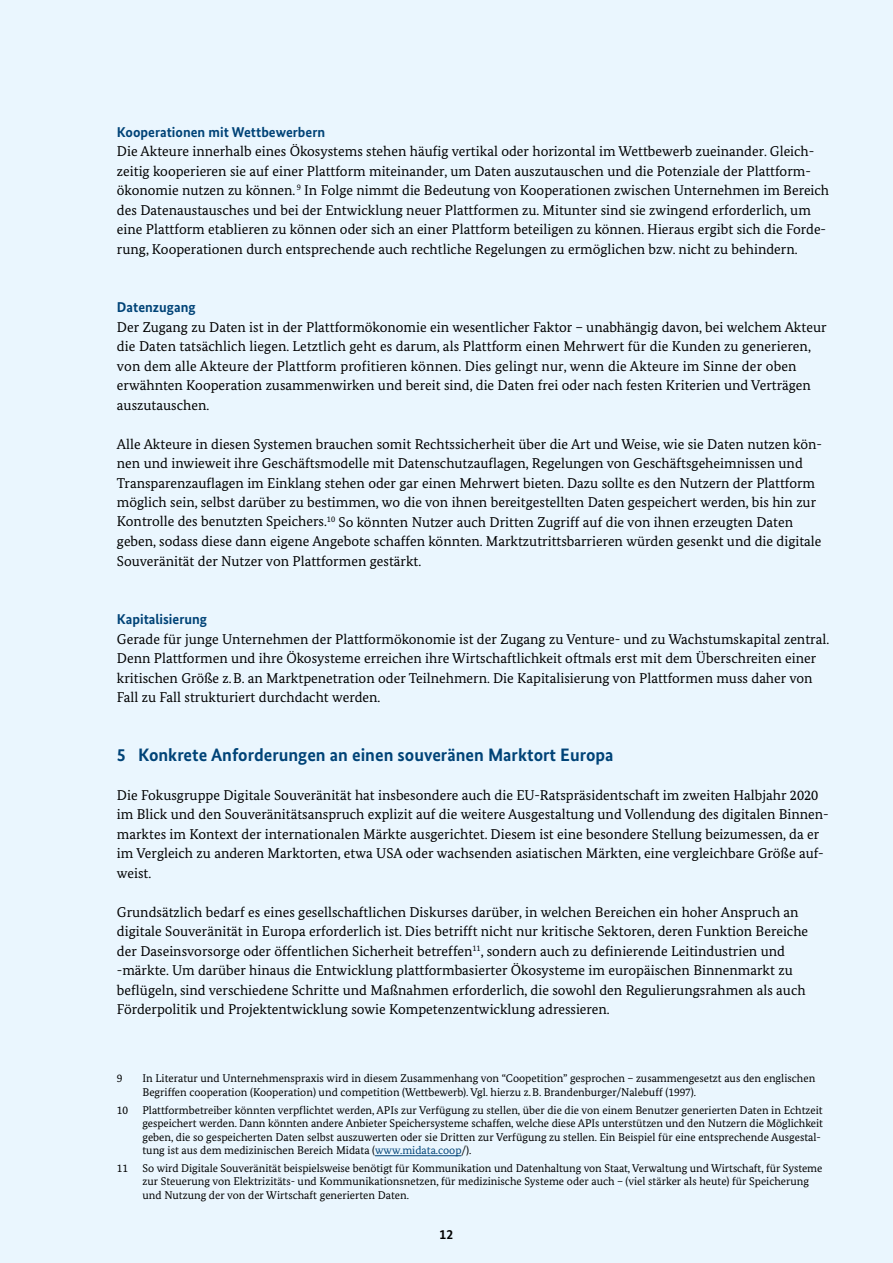
<style>
.page{position:relative;width:893px;height:1263px;background:#eaf6fe}
.page>*{position:absolute;margin:0;border:0;box-sizing:border-box;transform-origin:0 0}
.t1{font:700 18px "Bundes Sans";color:#004377}
.t2{font:14.25px/19.5px "Bundes Serif";color:#000}
.t3{font:700 14.25px "Bundes Sans";color:#004377}
.t4{font:700 13.5px "Bundes Sans";color:#000}
.t5{font:11.25px/13.5px "Bundes Serif";color:#000}
.s1{color:#004377}
</style>
<div class="page">
<hr style="left:375px;top:1155px;width:86px;height:1px;background:#004377">
<h5 class="t3" style="left:117px;top:123px;width:210px">Kooperationen mit Wettbewerbern</h5>
<p class="t2" style="left:117px;top:141px;width:714px">Die Akteure innerhalb eines Ökosystems stehen häufig vertikal oder horizontal im Wettbewerb zueinander. Gleich&shy;zeitig kooperieren sie auf einer Plattform miteinander, um Daten auszutauschen und die Potenziale der Plattform&shy;ökonomie nutzen zu können. <sup>9</sup> In Folge nimmt die Bedeutung von Kooperationen zwischen Unternehmen im Bereich des Datenaustausches und bei der Entwicklung neuer Plattformen zu. Mitunter sind sie zwingend erforderlich, um eine Plattform etablieren zu können oder sich an einer Plattform beteiligen zu können. Hieraus ergibt sich die Forde&shy;rung, Kooperationen durch entsprechende auch rechtliche Regelungen zu ermöglichen bzw. nicht zu behindern.</p>
<h5 class="t3" style="left:117px;top:298px;width:80px">Datenzugang</h5>
<p class="t2" style="left:117px;top:317px;width:711px">Der Zugang zu Daten ist in der Plattformökonomie ein wesentlicher Faktor – unabhängig davon, bei welchem Akteur die Daten tatsächlich liegen. Letztlich geht es darum, als Plattform einen Mehrwert für die Kunden zu generieren, von dem alle Akteure der Plattform profitieren können. Dies gelingt nur, wenn die Akteure im Sinne der oben erwähnten Kooperation zusammenwirken und bereit sind, die Daten frei oder nach festen Kriterien und Verträgen auszutauschen.</p>
<p class="t2" style="left:117px;top:434px;width:707px">Alle Akteure in diesen Systemen brauchen somit Rechtssicherheit über die Art und Weise, wie sie Daten nutzen kön&shy;nen und inwieweit ihre Geschäftsmodelle mit Datenschutzauflagen, Regelungen von Geschäftsgeheimnissen und Transparenzauflagen im Einklang stehen oder gar einen Mehrwert bieten. Dazu sollte es den Nutzern der Plattform möglich sein, selbst darüber zu bestimmen, wo die von ihnen bereitgestellten Daten gespeichert werden, bis hin zur Kontrolle des benutzten Speichers.<sup>10</sup> So könnten Nutzer auch Dritten Zugriff auf die von ihnen erzeugten Daten geben, sodass diese dann eigene Angebote schaffen könnten. Marktzutrittsbarrieren würden gesenkt und die digitale Souveränität der Nutzer von Plattformen gestärkt.</p>
<h5 class="t3" style="left:117px;top:610px;width:92px">Kapitalisierung</h5>
<p class="t2" style="left:117px;top:629px;width:714px">Gerade für junge Unternehmen der Plattformökonomie ist der Zugang zu Venture- und zu Wachstumskapital zentral.<br>Denn Plattformen und ihre Ökosysteme erreichen ihre Wirtschaftlichkeit oftmals erst mit dem Überschreiten einer kritischen Größe z.B. an Marktpenetration oder Teilnehmern. Die Kapitalisierung von Plattformen muss daher von Fall zu Fall strukturiert durchdacht werden.</p>
<h3 class="t1" style="left:117px;top:743px;width:498px">5 Konkrete Anforderungen an einen souveränen Marktort Europa</h3>
<p class="t2" style="left:117px;top:785px;width:713px">Die Fokusgruppe Digitale Souveränität hat insbesondere auch die EU-Ratspräsidentschaft im zweiten Halbjahr 2020 im Blick und den Souveränitätsanspruch explizit auf die weitere Ausgestaltung und Vollendung des digitalen Binnen&shy;marktes im Kontext der internationalen Märkte ausgerichtet. Diesem ist eine besondere Stellung beizumessen, da er im Vergleich zu anderen Marktorten, etwa USA oder wachsenden asiatischen Märkten, eine vergleichbare Größe auf&shy;weist.</p>
<p class="t2" style="left:117px;top:902px;width:693px">Grundsätzlich bedarf es eines gesellschaftlichen Diskurses darüber, in welchen Bereichen ein hoher Anspruch an digitale Souveränität in Europa erforderlich ist. Dies betrifft nicht nur kritische Sektoren, deren Funktion Bereiche der Daseinsvorsorge oder öffentlichen Sicherheit betreffen<sup>11</sup>, sondern auch zu definierende Leitindustrien und -märkte. Um darüber hinaus die Entwicklung plattformbasierter Ökosysteme im europäischen Binnenmarkt zu beflügeln, sind verschiedene Schritte und Maßnahmen erforderlich, die sowohl den Regulierungsrahmen als auch Förderpolitik und Projektentwicklung sowie Kompetenzentwicklung adressieren.</p>
<p class="t5" style="left:117px;top:1072px;width:7px">9</p>
<p class="t5" style="left:142px;top:1072px;width:674px">In Literatur und Unternehmenspraxis wird in diesem Zusammenhang von “Coopetition” gesprochen – zusammengesetzt aus den englischen<br>Begriffen cooperation (Kooperation) und competition (Wettbewerb). Vgl. hierzu z.B. Brandenburger/Nalebuff (1997).</p>
<p class="t5" style="left:117px;top:1103px;width:13px">10</p>
<p class="t5" style="left:142px;top:1103px;width:682px">Plattformbetreiber könnten verpflichtet werden, APIs zur Verfügung zu stellen, über die die von einem Benutzer generierten Daten in Echtzeit gespeichert werden. Dann könnten andere Anbieter Speichersysteme schaffen, welche diese APIs unterstützen und den Nutzern die Möglichkeit geben, die so gespeicherten Daten selbst auszuwerten oder sie Dritten zur Verfügung zu stellen. Ein Beispiel für eine entsprechende Ausgestal&shy;tung ist aus dem medizinischen Bereich Midata (<span class="s1">www.midata.coop</span>/).</p>
<p class="t5" style="left:117px;top:1161px;width:13px">11</p>
<p class="t5" style="left:142px;top:1161px;width:681px">So wird Digitale Souveränität beispielsweise benötigt für Kommunikation und Datenhaltung von Staat, Verwaltung und Wirtschaft, für Systeme zur Steuerung von Elektrizitäts- und Kommunikationsnetzen, für medizinische Systeme oder auch – (viel stärker als heute) für Speicherung und Nutzung der von der Wirtschaft generierten Daten.</p>
<p class="t4" style="left:440px;top:1226px;width:15px">12</p>
</div>
